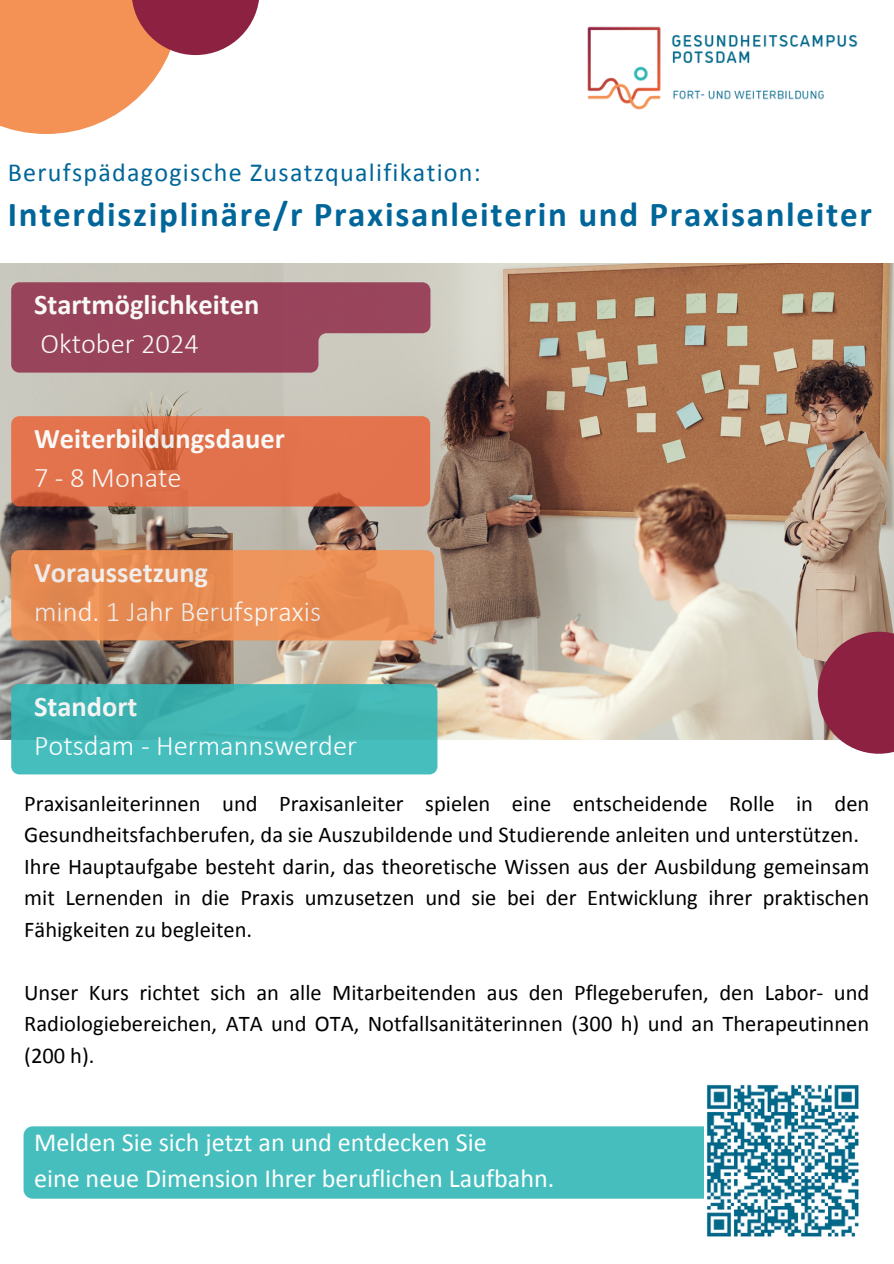
<style>
.page{position:relative;width:894px;height:1264px;background:#fff}
.page>*{position:absolute;margin:0;border:0;box-sizing:border-box;transform-origin:0 0}
.t1{font:700 35.1px "Calibri";letter-spacing:.05em;color:#069}
.t2{font:300 28.5px "Calibri";color:#fff}
.t3{font:700 28.5px "Calibri";color:#fff}
.t4{font:26.1px/36px "Calibri";color:#fff}
.t5{font:26.1px "Calibri";letter-spacing:.05em;color:#069}
.t6{font:22.5px/31.5px "Calibri";color:#000;text-align:justify}
</style>
<div class="page">
<img style="left:587px;top:26px;width:271px;height:84px">
<svg style="left:0;top:0;width:169px;height:134px;background:#f4a16c"></svg>
<img style="left:0;top:263px;width:893px;height:476px">
<svg style="left:817px;top:631px;width:76px;height:122px;background:#994058"></svg>
<svg style="left:131px;top:0;width:128px;height:55px;background:#a74a5b"></svg>
<div style="left:24px;top:1126px;width:680px;height:72px;background:#47bebe"></div>
<img style="left:707px;top:1084px;width:152px;height:153px">
<svg style="left:11px;top:282px;width:419px;height:90px;background:#9e5366"></svg>
<svg style="left:11px;top:416px;width:419px;height:90px;background:#df7049"></svg>
<svg style="left:11px;top:550px;width:423px;height:90px;background:#e78d54"></svg>
<svg style="left:11px;top:684px;width:426px;height:90px;background:#42b7b6"></svg>
<h2 class="t5" style="left:8px;top:161px;width:474px">Berufspädagogische Zusatzqualifikation:</h2>
<h2 class="t1" style="left:8px;top:199px;width:865px">Interdisziplinäre/r Praxisanleiterin und Praxisanleiter</h2>
<p class="t3" style="left:34px;top:292px;width:227px">Startmöglichkeiten</p>
<p class="t2" style="left:40px;top:332px;width:160px">Oktober 2024</p>
<p class="t3" style="left:34px;top:426px;width:252px">Weiterbildungsdauer</p>
<p class="t2" style="left:34px;top:466px;width:149px">7 - 8 Monate</p>
<p class="t3" style="left:34px;top:560px;width:176px">Voraussetzung</p>
<p class="t2" style="left:34px;top:600px;width:288px">mind. 1 Jahr Berufspraxis</p>
<p class="t3" style="left:34px;top:694px;width:105px">Standort</p>
<p class="t2" style="left:34px;top:733px;width:324px">Potsdam - Hermannswerder</p>
<h2 class="t6" style="left:24px;top:789px;width:846px">Praxisanleiterinnen und Praxisanleiter spielen eine entscheidende Rolle in den<br>Gesundheitsfachberufen, da sie Auszubildende und Studierende anleiten und unterstützen.</h2>
<h2 class="t6" style="left:24px;top:852px;width:846px">Ihre Hauptaufgabe besteht darin, das theoretische Wissen aus der Ausbildung gemeinsam mit Lernenden in die Praxis umzusetzen und sie bei der Entwicklung ihrer praktischen Fähigkeiten zu begleiten.</h2>
<p class="t6" style="left:24px;top:978px;width:846px">Unser Kurs richtet sich an alle Mitarbeitenden aus den Pflegeberufen, den Labor- und Radiologiebereichen, ATA und OTA, Notfallsanitäterinnen (300 h) und an Therapeutinnen (200 h).</p>
<p class="t4" style="left:34px;top:1126px;width:522px">Melden Sie sich jetzt an und entdecken Sie<br>eine neue Dimension Ihrer beruflichen Laufbahn.</p>
</div>
